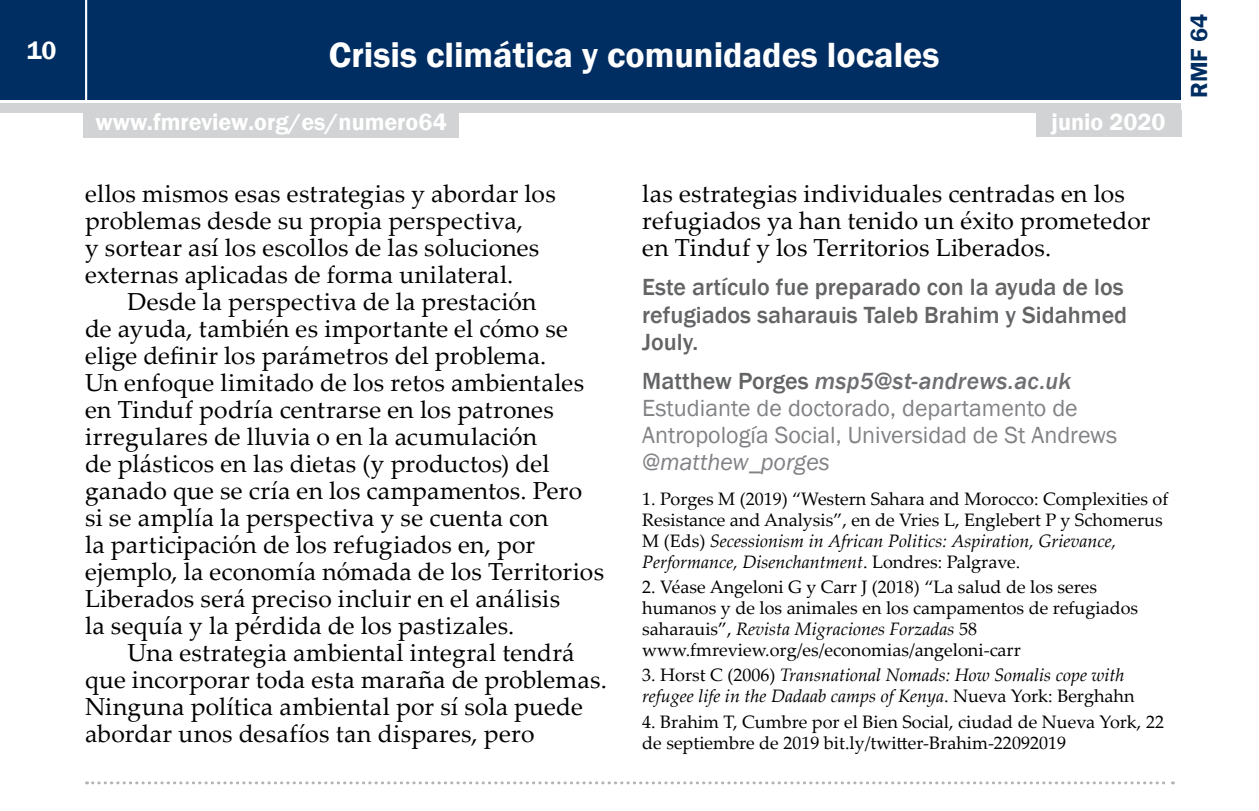
<style>
.page{position:relative;width:1259px;height:811px;background:#fff}
.page>*{position:absolute;margin:0;border:0;box-sizing:border-box;transform-origin:0 0}
.t1{font:600 36px "Franklin Gothic";color:#fff}
.t2{font:600 25.5px "Franklin Gothic";color:#fff}
.t3{font:24.6px/27px "Palatino Linotype";letter-spacing:.01em;color:#000}
.t4{font:24px/27px "Franklin Gothic";color:#808285}
.t5{font:500 24px/27px "Franklin Gothic";color:#636466}
.t6{font:600 24px "Franklin Gothic";color:#fff}
.t7{font:italic 24px "Franklin Gothic";color:#808285}
.t8{font:600 24px "Franklin Gothic";color:#002d62}
.t9{font:18px/21px "Palatino Linotype";color:#000}
.t10{font:italic 18px/21px "Palatino Linotype";color:#000}
.s1{font-weight:500;color:#636466}
.s2{font-weight:500;font-style:italic;color:#6d6e71}
.s3{font-style:italic}
.s4{font-style:normal}
</style>
<div class="page">
<div style="left:0;top:0;width:1181px;height:99px;background:#002d62"></div>
<div style="left:0;top:104px;width:1181px;height:9px;background:#d1d3d4"></div>
<hr style="left:85px;top:0;width:2px;height:101px;background:#fff">
<div style="left:1036px;top:110px;width:145px;height:27px;background:#d1d3d4"></div>
<div style="left:83px;top:111px;width:376px;height:26px;background:#d1d3d4"></div>
<svg style="left:87px;top:781px;width:1086px;height:3px"></svg>
<p class="t2" style="left:27px;top:35px;width:31px">10</p>
<h1 class="t1" style="left:329px;top:32px;width:612px">Crisis climática y comunidades locales</h1>
<p class="t6" style="left:95px;top:107px;width:353px">www.fmreview.org/es/numero64</p>
<p class="t6" style="left:1051px;top:107px;width:116px">junio 2020</p>
<p class="t3" style="left:85px;top:179px;width:472px">ellos mismos esas estrategias y abordar los problemas desde su propia perspectiva,<br>y sortear así los escollos de las soluciones externas aplicadas de forma unilateral.</p>
<p class="t3" style="left:85px;top:287px;width:520px;text-indent:43px">Desde la perspectiva de la prestación<br>de ayuda, también es importante el cómo se elige definir los parámetros del problema.<br>Un enfoque limitado de los retos ambientales en Tinduf podría centrarse en los patrones irregulares de lluvia o en la acumulación<br>de plásticos en las dietas (y productos) del ganado que se cría en los campamentos. Pero si se amplía la perspectiva y se cuenta con<br>la participación de los refugiados en, por ejemplo, la economía nómada de los Territorios Liberados será preciso incluir en el análisis<br>la sequía y la pérdida de los pastizales.</p>
<p class="t3" style="left:85px;top:638px;width:523px;text-indent:43px">Una estrategia ambiental integral tendrá que incorporar toda esta maraña de problemas.<br>Ninguna política ambiental por sí sola puede abordar unos desafíos tan dispares, pero</p>
<p class="t3" style="left:642px;top:179px;width:510px">las estrategias individuales centradas en los refugiados ya han tenido un éxito prometedor en Tinduf y los Territorios Liberados.</p>
<p class="t5" style="left:642px;top:274px;width:486px">Este artículo fue preparado con la ayuda de los refugiados saharauis Taleb Brahim y Sidahmed<br>Jouly.</p>
<p class="t4" style="left:642px;top:368px;width:476px"><span class="s1">Matthew Porges</span> <span class="s2">msp5@st-andrews.ac.uk<br></span>Estudiante de doctorado, departamento de<br>Antropología Social, Universidad de St Andrews</p>
<p class="t7" style="left:642px;top:447px;width:189px">@matthew_porges</p>
<p class="t9" style="left:642px;top:487px;width:528px">1. Porges M (2019) “Western Sahara and Morocco: Complexities of Resistance and Analysis”, en de Vries L, Englebert P y Schomerus M (Eds) <span class="s3">Secessionism in African Politics: Aspiration, Grievance, Performance, Disenchantment</span>. Londres: Palgrave.</p>
<p class="t9" style="left:642px;top:575px;width:497px">2. Véase Angeloni G y Carr J (2018) “La salud de los seres humanos y de los animales en los campamentos de refugiados saharauis”, <span class="s3">Revista Migraciones Forzadas</span> 58 www.fmreview.org/es/economias/angeloni-carr</p>
<p class="t10" style="left:642px;top:664px;width:494px"><span class="s4">3. Horst C (2006)</span> Transnational Nomads: How Somalis cope with refugee life in the Dadaab camps of Kenya<span class="s4">. Nueva York: Berghahn</span></p>
<p class="t9" style="left:642px;top:710px;width:523px">4. Brahim T, Cumbre por el Bien Social, ciudad de Nueva York, 22 de septiembre de 2019 bit.ly/twitter-Brahim-22092019</p>
<p class="t8" style="left:1184px;top:98px;width:86px;rotate:-90deg">RMF 64</p>
</div>
